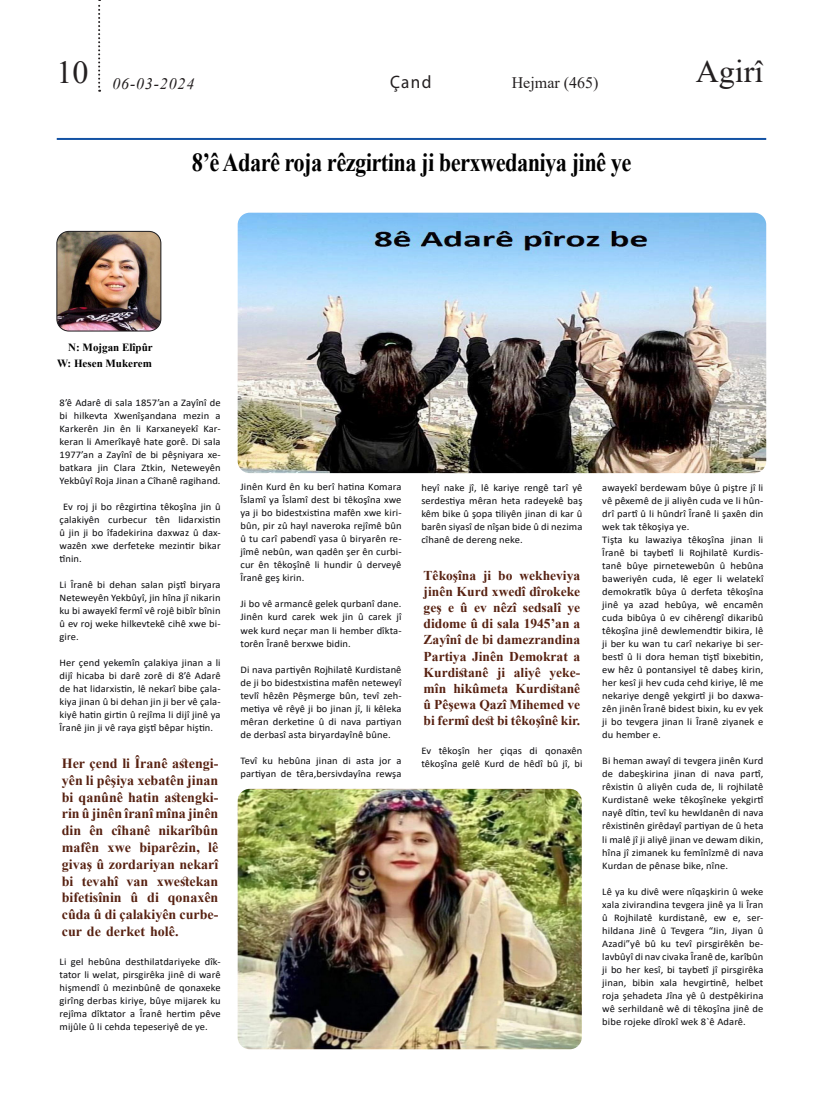
<style>
.page{position:relative;width:823px;height:1106px;background:#fff}
.page>*{position:absolute;margin:0;border:0;box-sizing:border-box;transform-origin:0 0}
.t1{font:32px "Times New Roman";color:#231f20}
.t2{font:700 25.9px "Times New Roman";letter-spacing:-.02em;color:#000;scale:.85 1}
.t3{font:18px "Myriad Pro";color:#231f20;scale:.95 1}
.t4{font:16px "Times New Roman";color:#231f20}
.t5{font:italic 16px "Times New Roman";letter-spacing:.05em;color:#231f20}
.Heading_3{font:700 14px/16.8px "Times New Roman";color:#572111;text-align:justify}
.Heading_3-2{font:700 13.5px/16.2px "Times New Roman";color:#572111;text-align:justify}
.t6{font:700 11px "Times New Roman";color:#000}
.t7{font:10.1px/13px "Calibri";letter-spacing:.01em;color:#0b0b0e;text-align:justify;scale:1.04 1}
</style>
<div class="page">
<svg style="left:98px;top:0;width:2px;height:92px"></svg>
<hr style="left:57px;top:138px;width:708px;height:2px;background:#1352a4">
<img style="left:237px;top:213px;width:528px;height:260px">
<img style="left:58px;top:231px;width:103px;height:100px">
<div style="left:56px;top:231px;width:105px;height:100px;border:1px solid #231f20;border-radius:12px"></div>
<img style="left:237px;top:789px;width:344px;height:260px">
<h1 class="t1" style="left:56px;top:50px;width:34px">10</h1>
<h1 class="t1" style="left:695px;top:49px;width:69px">Agirî</h1>
<h3 class="t5" style="left:112px;top:72px;width:83px">06-03-2024</h3>
<p class="t3" style="left:390px;top:70px;width:45px">Çand</p>
<h3 class="t4" style="left:511px;top:72px;width:88px">Hejmar (465)</h3>
<p class="t2" style="left:192px;top:144px;width:519px">8’ê Adarê roja rêzgirtina ji berxwedaniya jinê ye</p>
<p class="t6" style="left:68px;top:339px;width:86px">N: Mojgan Elîpûr</p>
<p class="t6" style="left:57px;top:355px;width:96px">W: Hesen Mukerem</p>
<p class="t7" style="left:59px;top:396px;width:156px">8’ê Adarê di sala 1857’an a Zayînî de bi hilkevta Xwenîşandana mezin a Karkerên Jin ên li Karxaneyekî Kar&shy;keran li Amerîkayê hate gorê. Di sala 1977’an a Zayînî de bi pêşniyara xe&shy;batkara jin Clara Ztkin, Neteweyên Yekbûyî Roja Jinan a Cîhanê ragihand.</p>
<p class="t7" style="left:59px;top:500px;width:156px;text-indent:4px">Ev roj ji bo rêzgirtina têkoşîna jin û çalakiyên curbecur tên lidarxistin û jin ji bo îfadekirina daxwaz û dax&shy;wazên xwe derfeteke mezintir bikar tînin.</p>
<p class="t7" style="left:59px;top:578px;width:156px">Li Îranê bi dehan salan piştî biryara Neteweyên Yekbûyî, jin hîna jî nikarin ku bi awayekî fermî vê rojê bibîr bînin û ev roj weke hilkevtekê cihê xwe bi&shy;gire.</p>
<p class="t7" style="left:59px;top:656px;width:156px">Her çend yekemîn çalakiya jinan a li dijî hicaba bi darê zorê di 8’ê Adarê de hat lidarxistin, lê nekarî bibe çala&shy;kiya jinan û bi dehan jin ji ber vê çala&shy;kiyê hatin girtin û rejîma li dijî jinê ya Îranê jin ji vê raya giştî bêpar hiştin.</p>
<p class="Heading_3" style="left:62px;top:754px;width:158px">Her çend li Îranê astengi&shy;yên li pêşiya xebatên jinan bi qanûnê hatin astengki&shy;rin û jinên îranî mîna jinên din ên cîhanê nikarîbûn mafên xwe biparêzin, lê givaş û zordariyan nekarî bi tevahî van xwestekan bifetisînin û di qonaxên cûda û di çalakiyên curbe&shy;cur de derket holê.</p>
<p class="t7" style="left:59px;top:955px;width:156px">Li gel hebûna desthilatdariyeke dîk&shy;tator li welat, pirsgirêka jinê di warê hişmendî û mezinbûnê de qonaxeke girîng derbas kiriye, bûye mijarek ku rejîma dîktator a Îranê hertim pêve mijûle û li cehda tepeseriyê de ye.</p>
<p class="t7" style="left:240px;top:480px;width:156px">Jinên Kurd ên ku berî hatina Komara Îslamî ya Îslamî dest bi têkoşîna xwe ya ji bo bidestxistina mafên xwe kiri&shy;bûn, pir zû hayl naveroka rejîmê bûn û tu carî pabendî yasa û biryarên re&shy;jîmê nebûn, wan qadên şer ên curbi&shy;cur ên têkoşînê li hundir û derveyê Îranê geş kirin.</p>
<p class="t7" style="left:240px;top:597px;width:156px">Ji bo vê armancê gelek qurbanî dane.<br>Jinên kurd carek wek jin û carek jî wek kurd neçar man li hember dîkta&shy;torên Îranê berxwe bidin.</p>
<p class="t7" style="left:240px;top:662px;width:156px">Di nava partiyên Rojhilatê Kurdistanê de ji bo bidestxistina mafên neteweyî tevlî hêzên Pêşmerge bûn, tevî zeh&shy;metiya vê rêyê ji bo jinan jî, li kêleka mêran derketine û di nava partiyan de derbasî asta biryardayînê bûne.</p>
<p class="t7" style="left:240px;top:753px;width:156px">Tevî ku hebûna jinan di asta jor a partiyan de têra,bersivdayîna rewşa</p>
<p class="t7" style="left:421px;top:481px;width:156px">heyî nake jî, lê kariye rengê tarî yê serdestiya mêran heta radeyekê baş kêm bike û şopa tiliyên jinan di kar û barên siyasî de nîşan bide û di nezima cîhanê de dereng neke.</p>
<p class="Heading_3-2" style="left:423px;top:566px;width:158px">Têkoşîna ji bo wekheviya jinên Kurd xwedî dîrokeke geş e û ev nêzî sedsalî ye didome û di sala 1945’an a Zayînî de bi damezrandina Partiya Jinên Demokrat a Kurdistanê ji aliyê yeke&shy;mîn hikûmeta Kurdistanê û Pêşewa Qazî Mihemed ve bi fermî dest bi têkoşînê kir.</p>
<p class="t7" style="left:421px;top:744px;width:156px">Ev têkoşîn her çiqas di qonaxên têkoşîna gelê Kurd de hêdî bû jî, bi</p>
<p class="t7" style="left:602px;top:481px;width:156px">awayekî berdewam bûye û piştre jî li vê pêxemê de ji aliyên cuda ve li hûn&shy;drî partî û li hûndrî Îranê li şaxên din wek tak têkoşiya ye.</p>
<p class="t7" style="left:602px;top:533px;width:156px">Tişta ku lawaziya têkoşîna jinan li Îranê bi taybetî li Rojhilatê Kurdis&shy;tanê bûye pirnetewebûn û hebûna baweriyên cuda, lê eger li welatekî demokratîk bûya û derfeta têkoşîna jinê ya azad hebûya, wê encamên cuda bibûya û ev cihêrengî dikaribû têkoşîna jinê dewlemendtir bikira, lê ji ber ku wan tu carî nekariye bi ser&shy;bestî û li dora heman tiştî bixebitin, ew hêz û pontansiyel tê dabeş kirin, her kesî ji hev cuda cehd kiriye, lê me nekariye dengê yekgirtî ji bo daxwa&shy;zên jinên Îranê bidest bixin, ku ev yek ji bo tevgera jinan li Îranê ziyanek e du hember e.</p>
<p class="t7" style="left:602px;top:754px;width:156px">Bi heman awayî di tevgera jinên Kurd de dabeşkirina jinan di nava partî, rêxistin û aliyên cuda de, li rojhilatê Kurdistanê weke têkoşîneke yekgirtî nayê dîtin, tevî ku hewldanên di nava rêxistinên girêdayî partiyan de û heta li malê jî ji aliyê jinan ve dewam dikin, hîna jî zimanek ku femînîzmê di nava Kurdan de pênase bike, nîne.</p>
<p class="t7" style="left:602px;top:884px;width:156px">Lê ya ku divê were nîqaşkirin û weke xala zivirandina tevgera jinê ya li Îran û Rojhilatê kurdistanê, ew e, ser&shy;hildana Jinê û Tevgera “Jin, Jiyan û Azadi”yê bû ku tevî pirsgirêkên be&shy;lavbûyî di nav civaka Îranê de, karîbûn ji bo her kesî, bi taybetî jî pirsgirêka jinan, bibin xala hevgirtinê, helbet roja şehadeta Jîna yê û destpêkirina wê serhildanê wê di têkoşîna jinê de bibe rojeke dîrokî wek 8`ê Adarê.</p>
</div>
